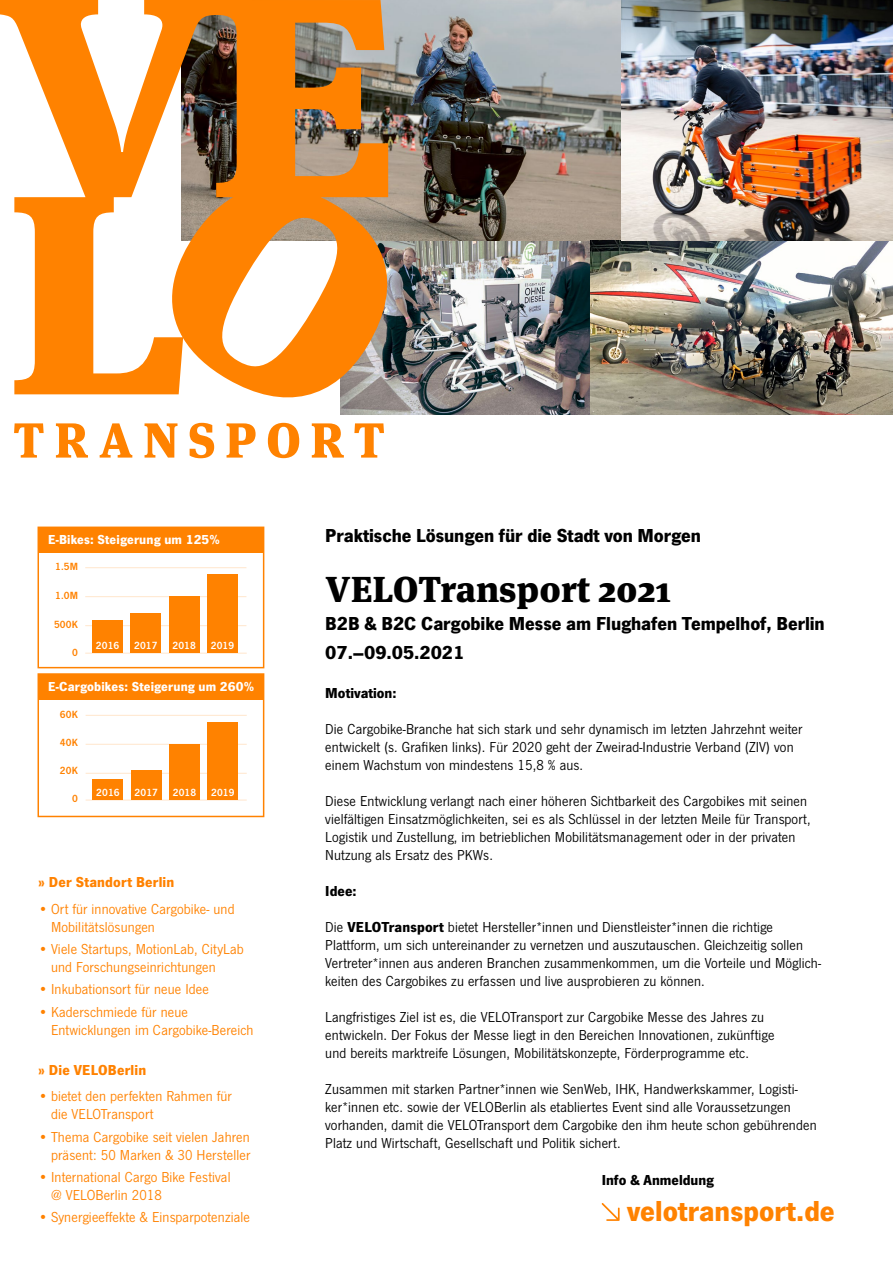
<style>
.page{position:relative;width:893px;height:1263px;background:#fff}
.page>*{position:absolute;margin:0;border:0;box-sizing:border-box;transform-origin:0 0}
.t1{font:900 36px "Meta Serif Pro";color:#000}
.t2{font:700 30px "News Got";color:#ff8200}
.t3{font:700 19.5px/28.8px "News Got";letter-spacing:-.005em;color:#000}
.t4{font:15px/18px "News Got";letter-spacing:.01em;color:#000}
.t5{font:15px/18px "News Got";letter-spacing:.01em;color:#ff8200}
.t6{font:700 15px "News Got";letter-spacing:.01em;color:#ff8200}
.t7{font:700 15px "News Got";color:#000}
.t8{font:700 13.5px "News Got";letter-spacing:.01em;color:#fff}
.t9{font:10.8px "News Got Dem";letter-spacing:.01em;color:#fff}
.t10{font:10.8px "News Got Dem";letter-spacing:.01em;color:#ff8200}
.s1{font-weight:700}
</style>
<div class="page">
<div style="left:38px;top:674px;width:226px;height:26px;background:#ff8200"></div>
<div style="left:38px;top:527px;width:226px;height:26px;background:#ff8200"></div>
<div style="left:38px;top:673px;width:226px;height:144px;border:2px solid #ff8200"></div>
<div style="left:38px;top:526px;width:226px;height:142px;border:2px solid #ff8200"></div>
<hr style="left:85px;top:625px;width:161px;height:1px;background:#ffe6cc">
<hr style="left:85px;top:653px;width:162px;height:1px;background:#ffe6cc">
<hr style="left:86px;top:773px;width:161px;height:1px;background:#ffe6cc">
<hr style="left:86px;top:800px;width:161px;height:1px;background:#ffe6cc">
<hr style="left:85px;top:596px;width:161px;height:1px;background:#ffe6cc">
<hr style="left:86px;top:744px;width:161px;height:1px;background:#ffe6cc">
<hr style="left:85px;top:567px;width:161px;height:1px;background:#ffe6cc">
<hr style="left:86px;top:715px;width:161px;height:1px;background:#ffe6cc">
<img style="left:341px;top:241px;width:552px;height:174px">
<img style="left:406px;top:0;width:487px;height:241px">
<svg style="left:602px;top:1203px;width:18px;height:18px"></svg>
<div style="left:92px;top:620px;width:31px;height:33px;background:#ff8200"></div>
<div style="left:93px;top:779px;width:30px;height:21px;background:#ff8200"></div>
<div style="left:131px;top:613px;width:30px;height:40px;background:#ff8200"></div>
<div style="left:131px;top:770px;width:31px;height:30px;background:#ff8200"></div>
<div style="left:169px;top:596px;width:31px;height:57px;background:#ff8200"></div>
<div style="left:169px;top:744px;width:31px;height:56px;background:#ff8200"></div>
<div style="left:207px;top:575px;width:31px;height:78px;background:#ff8200"></div>
<div style="left:208px;top:722px;width:30px;height:78px;background:#ff8200"></div>
<svg style="left:0;top:0;width:406px;height:412px"></svg>
<svg style="left:14px;top:423px;width:30px;height:35px"></svg>
<svg style="left:56px;top:423px;width:32px;height:35px"></svg>
<svg style="left:100px;top:423px;width:32px;height:35px"></svg>
<svg style="left:145px;top:423px;width:32px;height:35px"></svg>
<svg style="left:190px;top:423px;width:24px;height:35px"></svg>
<svg style="left:227px;top:423px;width:29px;height:35px"></svg>
<svg style="left:268px;top:423px;width:31px;height:35px"></svg>
<svg style="left:312px;top:423px;width:32px;height:35px"></svg>
<svg style="left:354px;top:423px;width:30px;height:35px"></svg>
<p class="t8" style="left:48px;top:532px;width:173px">E-Bikes: Steigerung um 125%</p>
<p class="t10" style="left:55px;top:560px;width:24px">1.5M</p>
<p class="t10" style="left:55px;top:589px;width:24px">1.0M</p>
<p class="t10" style="left:54px;top:618px;width:25px">500K</p>
<p class="t10" style="left:72px;top:646px;width:7px">0</p>
<p class="t9" style="left:96px;top:639px;width:25px">2016</p>
<p class="t9" style="left:134px;top:639px;width:25px">2017</p>
<p class="t9" style="left:173px;top:639px;width:25px">2018</p>
<p class="t9" style="left:211px;top:639px;width:25px">2019</p>
<p class="t8" style="left:48px;top:679px;width:208px">E-Cargobikes: Steigerung um 260%</p>
<p class="t10" style="left:60px;top:708px;width:19px">60K</p>
<p class="t10" style="left:60px;top:736px;width:19px">40K</p>
<p class="t10" style="left:60px;top:764px;width:19px">20K</p>
<p class="t10" style="left:72px;top:792px;width:7px">0</p>
<p class="t9" style="left:96px;top:786px;width:25px">2016</p>
<p class="t9" style="left:135px;top:786px;width:25px">2017</p>
<p class="t9" style="left:173px;top:786px;width:25px">2018</p>
<p class="t9" style="left:211px;top:786px;width:25px">2019</p>
<p class="t6" style="left:38px;top:873px;width:138px">» Der Standort Berlin</p>
<p class="t5" style="left:51px;top:900px;width:185px;text-indent:-13px">• Ort für innovative Cargobike- und<br>Mobilitätslösungen</p>
<p class="t5" style="left:51px;top:940px;width:194px;text-indent:-13px">• Viele Startups, MotionLab, CityLab und Forschungseinrichtungen</p>
<p class="t5" style="left:38px;top:980px;width:172px">• Inkubationsort für neue Idee</p>
<p class="t5" style="left:51px;top:1003px;width:204px;text-indent:-13px">• Kaderschmiede für neue<br>Entwicklungen im Cargobike-Bereich</p>
<p class="t6" style="left:38px;top:1061px;width:109px">» Die VELOBerlin</p>
<p class="t5" style="left:51px;top:1087px;width:182px;text-indent:-13px">• bietet den perfekten Rahmen für die VELOTransport</p>
<p class="t5" style="left:38px;top:1128px;width:214px;text-align:right">• Thema Cargobike seit vielen Jahren präsent: 50 Marken &amp; 30 Hersteller</p>
<p class="t5" style="left:51px;top:1168px;width:181px;text-indent:-13px">• International Cargo Bike Festival @ VELOBerlin 2018</p>
<p class="t5" style="left:38px;top:1208px;width:213px">• Synergieeffekte &amp; Einsparpotenziale</p>
<h3 class="t3" style="left:325px;top:521px;width:377px">Praktische Lösungen für die Stadt von Morgen</h3>
<h1 class="t1" style="left:325px;top:559px;width:347px">VELOTransport 2021</h1>
<h3 class="t3" style="left:325px;top:609px;width:501px">B2B &amp; B2C Cargobike Messe am Flughafen Tempelhof, Berlin<br>07.–09.05.2021</h3>
<p class="t7" style="left:325px;top:684px;width:73px">Motivation:</p>
<p class="t4" style="left:325px;top:720px;width:479px">Die Cargobike-Branche hat sich stark und sehr dynamisch im letzten Jahrzehnt weiter entwickelt (s. Grafiken links). Für 2020 geht der Zweirad-Industrie Verband (ZIV) von einem Wachstum von mindestens 15,8 % aus.</p>
<p class="t4" style="left:325px;top:792px;width:487px">Diese Entwicklung verlangt nach einer höheren Sichtbarkeit des Cargobikes mit seinen vielfältigen Einsatzmöglichkeiten, sei es als Schlüssel in der letzten Meile für Transport, Logistik und Zustellung, im betrieblichen Mobilitätsmanagement oder in der privaten Nutzung als Ersatz des PKWs.</p>
<p class="t7" style="left:325px;top:882px;width:33px">Idee:</p>
<p class="t4" style="left:325px;top:918px;width:497px">Die <span class="s1">VELOTransport</span> bietet Hersteller*innen und Dienstleister*innen die richtige Plattform, um sich untereinander zu vernetzen und auszutauschen. Gleichzeitig sollen Vertreter*innen aus anderen Branchen zusammenkommen, um die Vorteile und Möglich&shy;keiten des Cargobikes zu erfassen und live ausprobieren zu können.</p>
<p class="t4" style="left:325px;top:1008px;width:451px">Langfristiges Ziel ist es, die VELOTransport zur Cargobike Messe des Jahres zu entwickeln. Der Fokus der Messe liegt in den Bereichen Innovationen, zukünftige und bereits marktreife Lösungen, Mobilitätskonzepte, Förderprogramme etc.</p>
<p class="t4" style="left:325px;top:1080px;width:493px">Zusammen mit starken Partner*innen wie SenWeb, IHK, Handwerkskammer, Logisti&shy;ker*innen etc. sowie der VELOBerlin als etabliertes Event sind alle Voraussetzungen vorhanden, damit die VELOTransport dem Cargobike den ihm heute schon gebührenden Platz und Wirtschaft, Gesellschaft und Politik sichert.</p>
<p class="t7" style="left:602px;top:1171px;width:114px">Info &amp; Anmeldung</p>
<h2 class="t2" style="left:627px;top:1193px;width:209px">velotransport.de</h2>
</div>
